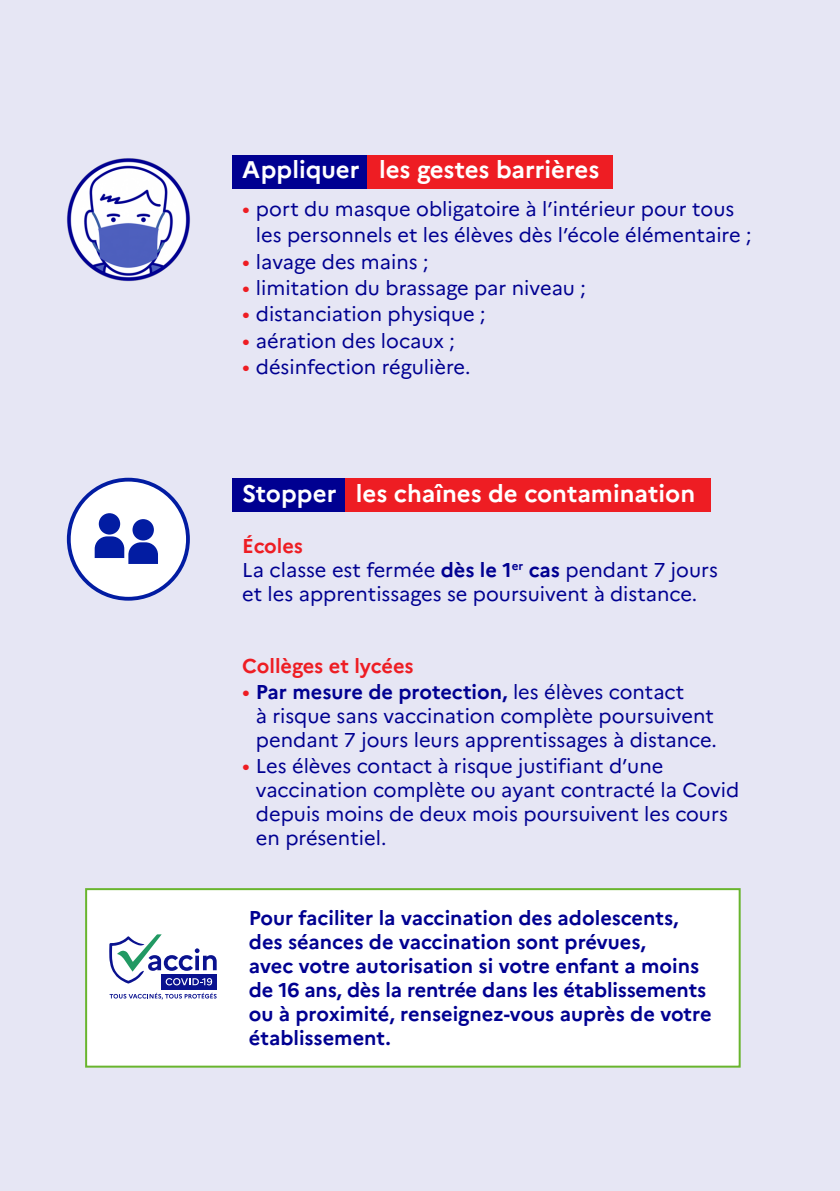
<style>
.page{position:relative;width:840px;height:1191px;background:#fff}
.page>*{position:absolute;margin:0;border:0;box-sizing:border-box;transform-origin:0 0}
.t1{font:700 24px "Marianne";color:#fff}
.t2{font:20px/24px "Marianne";color:#000091}
.t3{font:700 20px/24px "Marianne";color:#000091}
.t4{font:700 20px "Marianne";letter-spacing:-.005em;color:#ee1d23}
.s1{font-size:22px;color:#ee1d23}
.s2{font-weight:700}
</style>
<div class="page">
<div style="left:0;top:0;width:839px;height:1191px;background:#e6e6f4"></div>
<img style="left:67px;top:158px;width:123px;height:124px">
<svg style="left:67px;top:478px;width:123px;height:122px"></svg>
<div style="left:132px;top:519px;width:22px;height:21px;background:#021ca2;border-radius:50%"></div>
<div style="left:86px;top:889px;width:653px;height:177px;background:#fff"></div>
<div style="left:85px;top:888px;width:655px;height:179px;border:2px solid #69b52e"></div>
<div style="left:161px;top:974px;width:55px;height:15px;background:#0a128f"></div>
<svg style="left:109px;top:934px;width:107px;height:51px"></svg>
<svg style="left:109px;top:992px;width:107px;height:7px"></svg>
<div style="left:232px;top:155px;width:135px;height:34px;background:#000091"></div>
<div style="left:367px;top:155px;width:245px;height:34px;background:#ee1d23"></div>
<div style="left:232px;top:478px;width:113px;height:34px;background:#000091"></div>
<div style="left:345px;top:478px;width:365px;height:34px;background:#ee1d23"></div>
<p class="t1" style="left:242px;top:155px;width:358px">Appliquer les gestes barrières</p>
<p class="t2" style="left:256px;top:195px;width:497px;line-height:26.4px;text-indent:-14px"><span class="s1">•</span> port du masque obligatoire à l’intérieur pour tous les personnels et les élèves dès l’école élémentaire ;</p>
<p class="t2" style="left:242px;top:249px;width:188px"><span class="s1">•</span> lavage des mains ;</p>
<p class="t2" style="left:242px;top:276px;width:345px"><span class="s1">•</span> limitation du brassage par niveau ;</p>
<p class="t2" style="left:242px;top:302px;width:245px"><span class="s1">•</span> distanciation physique ;</p>
<p class="t2" style="left:242px;top:328px;width:214px"><span class="s1">•</span> aération des locaux ;</p>
<p class="t2" style="left:242px;top:354px;width:230px"><span class="s1">•</span> désinfection régulière.</p>
<p class="t1" style="left:242px;top:479px;width:454px">Stopper les chaînes de contamination</p>
<p class="t4" style="left:242px;top:533px;width:62px">Écoles</p>
<p class="t2" style="left:242px;top:557px;width:477px">La classe est fermée <span class="s2">dès le 1</span><sup>er</sup> <span class="s2">cas</span> pendant 7 jours et les apprentissages se poursuivent à distance.</p>
<p class="t4" style="left:242px;top:653px;width:173px">Collèges et lycées</p>
<p class="t2" style="left:256px;top:679px;width:462px;text-indent:-14px"><span class="s1">•</span> <span class="s2">Par mesure de protection,</span> les élèves contact<br>à risque sans vaccination complète poursuivent pendant 7 jours leurs apprentissages à distance.</p>
<p class="t2" style="left:256px;top:753px;width:484px;text-indent:-14px"><span class="s1">•</span> Les élèves contact à risque justifiant d’une vaccination complète ou ayant contracté la Covid depuis moins de deux mois poursuivent les cours en présentiel.</p>
<p class="t3" style="left:249px;top:906px;width:464px">Pour faciliter la vaccination des adolescents, des séances de vaccination sont prévues,<br>avec votre autorisation si votre enfant a moins de 16 ans, dès la rentrée dans les établissements ou à proximité, renseignez-vous auprès de votre établissement.</p>
</div>
